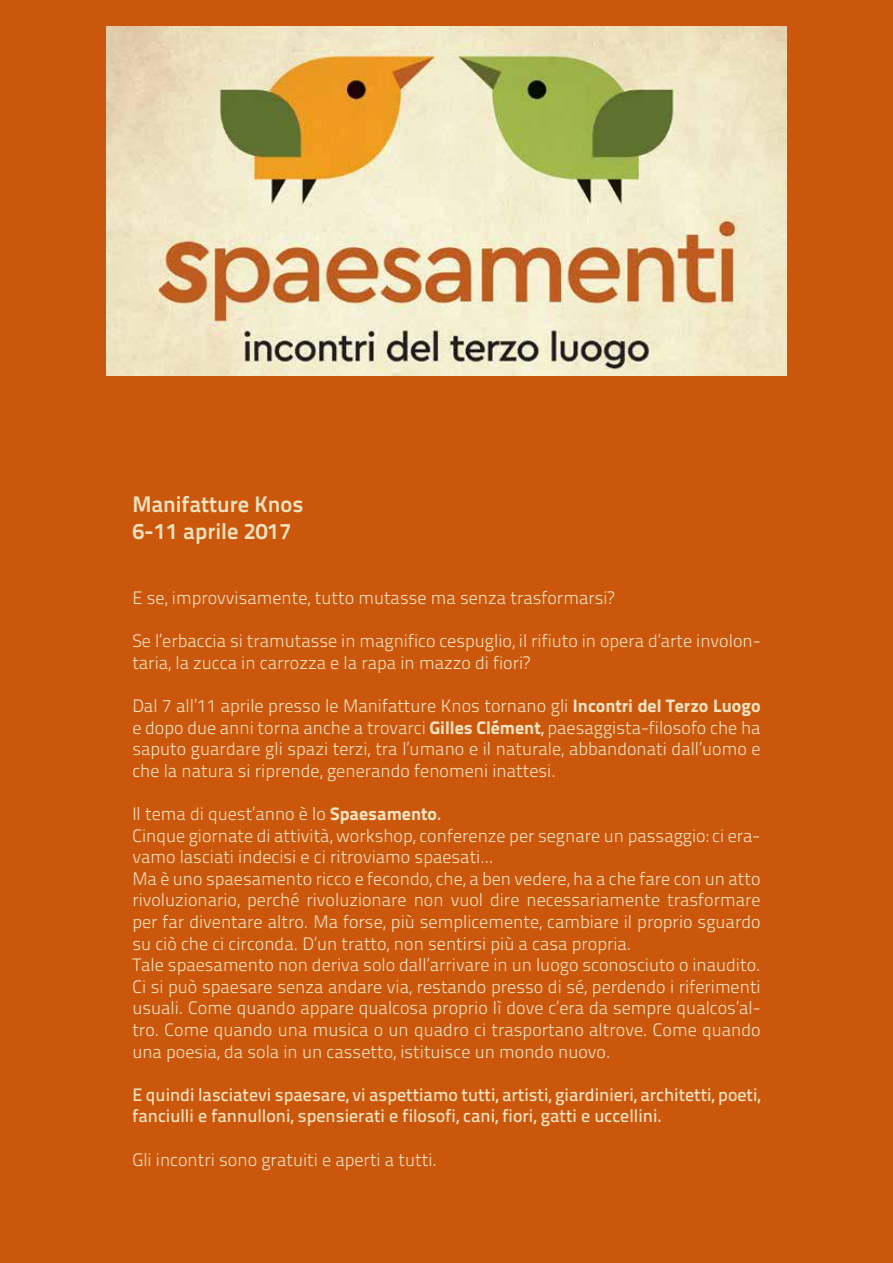
<style>
.page{position:relative;width:893px;height:1263px;background:#cb570c}
.page>*{position:absolute;margin:0;border:0;box-sizing:border-box;transform-origin:0 0}
.t1{font:22.5px/27px "Titillium Text 25 L 800 wt";color:#f1e3c0}
.t2{font:18px/21.6px "Titillium Text 25 L 250 wt";color:#f1e3c0}
.t3{font:18px/21.6px "Titillium Text 25 L 600 wt";color:#f1e3c0}
.s1{font-family:"Titillium Text 25 L 999 wt"}
.s2{font-family:"Titillium Text 25 L 600 wt"}
</style>
<div class="page">
<img style="left:106px;top:26px;width:680px;height:350px">
<p class="t1" style="left:132px;top:489px;width:173px">Manifatture Knos<br>6-11 aprile 2017</p>
<p class="t2" style="left:132px;top:586px;width:484px">E se, improvvisamente, tutto mutasse ma senza trasformarsi?</p>
<p class="t2" style="left:132px;top:629px;width:630px">Se l’erbaccia si tramutasse in magnifico cespuglio, il rifiuto in opera d’arte involon&shy;taria, la zucca in carrozza e la rapa in mazzo di fiori?</p>
<p class="t2" style="left:132px;top:694px;width:630px;text-align:justify">Dal 7 all’11 aprile presso le Manifatture Knos tornano gli <span class="s1">Incontri del Terzo Luogo </span>e dopo due anni torna anche a trovarci <span class="s1">Gilles Clément</span><span class="s2">,</span> paesaggista-filosofo che ha saputo guardare gli spazi terzi, tra l’umano e il naturale, abbandonati dall’uomo e che la natura si riprende, generando fenomeni inattesi.</p>
<p class="t2" style="left:132px;top:802px;width:630px">Il tema di quest’anno è lo <span class="s1">Spaesamento</span><span class="s2">.<br></span>Cinque giornate di attività, workshop, conferenze per segnare un passaggio: ci era&shy;vamo lasciati indecisi e ci ritroviamo spaesati...<br>Ma è uno spaesamento ricco e fecondo, che, a ben vedere, ha a che fare con un atto rivoluzionario, perché rivoluzionare non vuol dire necessariamente trasformare per far diventare altro. Ma forse, più semplicemente, cambiare il proprio sguardo su ciò che ci circonda. D’un tratto, non sentirsi più a casa propria.<br>Tale spaesamento non deriva solo dall’arrivare in un luogo sconosciuto o inaudito.<br>Ci si può spaesare senza andare via, restando presso di sé, perdendo i riferimenti usuali. Come quando appare qualcosa proprio lì dove c’era da sempre qualcos’al&shy;tro. Come quando una musica o un quadro ci trasportano altrove. Come quando una poesia, da sola in un cassetto, istituisce un mondo nuovo.</p>
<p class="t3" style="left:132px;top:1082px;width:630px">E quindi lasciatevi spaesare, vi aspettiamo tutti, artisti, giardinieri, architetti, poeti, fanciulli e fannulloni, spensierati e filosofi, cani, fiori, gatti e uccellini.</p>
<p class="t2" style="left:132px;top:1147px;width:306px">Gli incontri sono gratuiti e aperti a tutti.</p>
</div>
